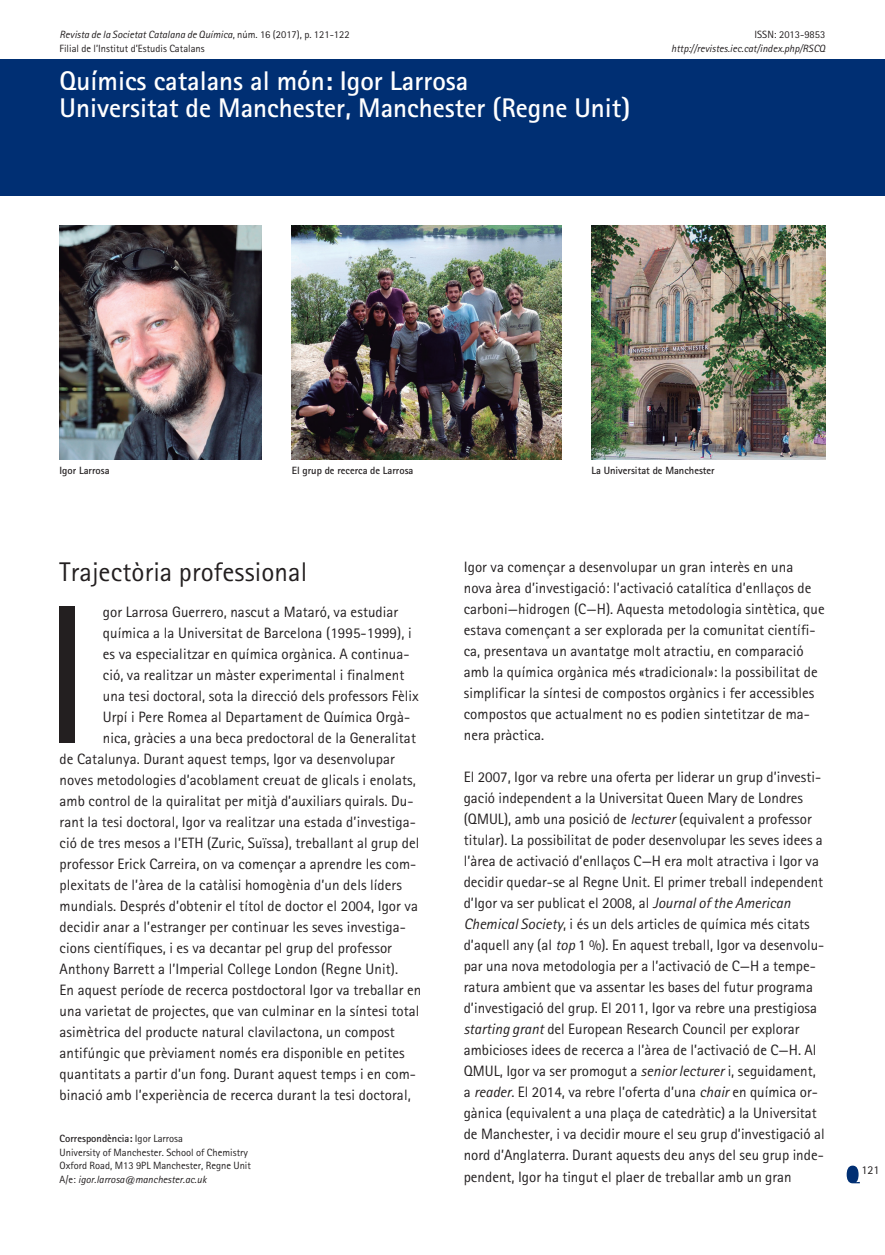
<style>
.page{position:relative;width:885px;height:1255px;background:#fff}
.page>*{position:absolute;margin:0;border:0;box-sizing:border-box;transform-origin:0 0}
.Capitular{font:197.55px "Rotis Sans Serif Std";color:#231f20}
.Titol{font:700 27px "Rotis Sans Serif Std";color:#fff}
.L1{font:27px "Rotis Sans Serif Std";letter-spacing:.005em;color:#231f20}
.Capitular-2{font:15px/21px "Rotis Sans Serif Std";letter-spacing:.005em;color:#231f20}
.Z-2col{font:15px/21px "Rotis Sans Serif Std";color:#231f20}
.t1{font:12px "Rotis Sans Serif Std";color:#231f20}
.Correspondencia{font:italic 10.5px "Rotis Sans Serif Std";color:#231f20}
.Correspondencia-2{font:10.5px "Rotis Sans Serif Std";color:#231f20}
.Peus{font:700 10.5px "Rotis Sans Serif Std";color:#231f20}
.Correspondencia-3{font:700 10.5px "Rotis Sans Serif Std";color:#231f20}
.s1{font-style:normal}
.s2{font-weight:400}
.s3{font-style:italic}
</style>
<div class="page">
<svg style="left:846px;top:1165px;width:13px;height:18px"></svg>
<div style="left:0;top:60px;width:884px;height:136px;background:#002f73"></div>
<img style="left:60px;top:225px;width:202px;height:234px">
<img style="left:292px;top:225px;width:269px;height:234px">
<img style="left:591px;top:225px;width:234px;height:234px">
<p class="Correspondencia" style="left:60px;top:28px;width:291px">Revista de la Societat Catalana de Química<span class="s1">, núm. 16 (2017), p. 121-122</span></p>
<p class="Correspondencia-2" style="left:754px;top:28px;width:72px">ISSN: 2013-9853</p>
<p class="Correspondencia-2" style="left:60px;top:42px;width:147px">Filial de l’Institut d’Estudis Catalans</p>
<p class="Correspondencia" style="left:671px;top:42px;width:156px">http://revistes.iec.cat/index.php/RSCQ</p>
<p class="Titol" style="left:60px;top:64px;width:410px">Químics catalans al món: Igor Larrosa</p>
<p class="Titol" style="left:60px;top:91px;width:572px">Universitat de Manchester, Manchester (Regne Unit)</p>
<p class="Peus" style="left:60px;top:464px;width:51px">Igor Larrosa</p>
<p class="Peus" style="left:292px;top:464px;width:123px">El grup de recerca de Larrosa</p>
<p class="Peus" style="left:591px;top:464px;width:125px">La Universitat de Manchester</p>
<p class="L1" style="left:60px;top:555px;width:249px">Trajectòria professional</p>
<p class="Capitular" style="left:42px;top:559px;width:53px">I</p>
<p class="Capitular-2" style="left:103px;top:601px;width:297px">gor Larrosa Guerrero, nascut a Mataró, va estudiar</p>
<p class="Capitular-2" style="left:103px;top:622px;width:310px">química a la Universitat de Barcelona (1995-1999), i</p>
<p class="Capitular-2" style="left:103px;top:643px;width:308px">es va especialitzar en química orgànica. A continua-</p>
<p class="Capitular-2" style="left:103px;top:664px;width:303px">ció, va realitzar un màster experimental i finalment</p>
<p class="Capitular-2" style="left:103px;top:685px;width:317px">una tesi doctoral, sota la direcció dels professors Fèlix</p>
<p class="Capitular-2" style="left:103px;top:706px;width:309px">Urpí i Pere Romea al Departament de Química Orgà-</p>
<p class="Capitular-2" style="left:103px;top:727px;width:314px">nica, gràcies a una beca predoctoral de la Generalitat</p>
<p class="Capitular-2" style="left:60px;top:748px;width:337px">de Catalunya. Durant aquest temps, Igor va desenvolupar</p>
<p class="Capitular-2" style="left:60px;top:769px;width:358px">noves metodologies d’acoblament creuat de glicals i enolats,</p>
<p class="Capitular-2" style="left:60px;top:790px;width:355px">amb control de la quiralitat per mitjà d’auxiliars quirals. Du-</p>
<p class="Capitular-2" style="left:60px;top:811px;width:358px">rant la tesi doctoral, Igor va realitzar una estada d’investiga-</p>
<p class="Capitular-2" style="left:60px;top:832px;width:361px">ció de tres mesos a l’ETH (Zuric, Suïssa), treballant al grup del</p>
<p class="Capitular-2" style="left:60px;top:853px;width:358px">professor Erick Carreira, on va començar a aprendre les com-</p>
<p class="Capitular-2" style="left:60px;top:874px;width:344px">plexitats de l’àrea de la catàlisi homogènia d’un dels líders</p>
<p class="Capitular-2" style="left:60px;top:895px;width:360px">mundials. Després d’obtenir el títol de doctor el 2004, Igor va</p>
<p class="Capitular-2" style="left:60px;top:916px;width:346px">decidir anar a l’estranger per continuar les seves investiga-</p>
<p class="Capitular-2" style="left:60px;top:937px;width:334px">cions científiques, i es va decantar pel grup del professor</p>
<p class="Capitular-2" style="left:60px;top:958px;width:340px">Anthony Barrett a l’Imperial College London (Regne Unit).</p>
<p class="Capitular-2" style="left:60px;top:979px;width:363px">En aquest període de recerca postdoctoral Igor va treballar en</p>
<p class="Capitular-2" style="left:60px;top:1000px;width:361px">una varietat de projectes, que van culminar en la síntesi total</p>
<p class="Capitular-2" style="left:60px;top:1021px;width:337px">asimètrica del producte natural clavilactona, un compost</p>
<p class="Capitular-2" style="left:60px;top:1042px;width:346px">antifúngic que prèviament només era disponible en petites</p>
<p class="Capitular-2" style="left:60px;top:1063px;width:358px">quantitats a partir d’un fong. Durant aquest temps i en com-</p>
<p class="Capitular-2" style="left:60px;top:1084px;width:352px">binació amb l’experiència de recerca durant la tesi doctoral,</p>
<p class="Correspondencia-3" style="left:60px;top:1132px;width:125px">Correspondència: <span class="s2">Igor Larrosa</span></p>
<p class="Correspondencia-2" style="left:60px;top:1146px;width:190px">University of Manchester. School of Chemistry</p>
<p class="Correspondencia-2" style="left:60px;top:1159px;width:193px">Oxford Road, M13 9PL Manchester, Regne Unit</p>
<p class="Correspondencia" style="left:60px;top:1173px;width:148px"><span class="s1">A/e:</span> igor.larrosa@manchester.ac.uk</p>
<p class="Capitular-2" style="left:464px;top:556px;width:362px">Igor va començar a desenvolupar un gran interès en una nova àrea d’investigació: l’activació catalítica d’enllaços de carboni—hidrogen (C—H). Aquesta metodologia sintètica, que estava començant a ser explorada per la comunitat científi&shy;ca, presentava un avantatge molt atractiu, en comparació amb la química orgànica més «tradicional»: la possibilitat de simplificar la síntesi de compostos orgànics i fer accessibles compostos que actualment no es podien sintetitzar de ma&shy;nera pràctica.</p>
<p class="Z-2col" style="left:464px;top:766px;width:362px">El 2007, Igor va rebre una oferta per liderar un grup d’investi&shy;gació independent a la Universitat Queen Mary de Londres (QMUL), amb una posició de <span class="s3">lecturer</span> (equivalent a professor titular). La possibilitat de poder desenvolupar les seves idees a l’àrea de activació d’enllaços C—H era molt atractiva i Igor va decidir quedar-se al Regne Unit. El primer treball independent d’Igor va ser publicat el 2008, al <span class="s3">Journal of the American Chemical Society</span>, i és un dels articles de química més citats d’aquell any (al <span class="s3">top</span> 1 %). En aquest treball, Igor va desenvolu&shy;par una nova metodologia per a l’activació de C—H a tempe&shy;ratura ambient que va assentar les bases del futur programa d’investigació del grup. El 2011, Igor va rebre una prestigiosa <span class="s3">starting grant</span> del European Research Council per explorar ambicioses idees de recerca a l’àrea de l’activació de C—H. Al QMUL, Igor va ser promogut a <span class="s3">senior lecturer</span> i, seguidament, a <span class="s3">reader</span>. El 2014, va rebre l’oferta d’una <span class="s3">chair</span> en química or&shy;gànica (equivalent a una plaça de catedràtic) a la Universitat de Manchester, i va decidir moure el seu grup d’investigació al nord d’Anglaterra. Durant aquests deu anys del seu grup inde&shy;pendent, Igor ha tingut el plaer de treballar amb un gran</p>
<p class="t1" style="left:861px;top:1162px;width:19px">121</p>
</div>
